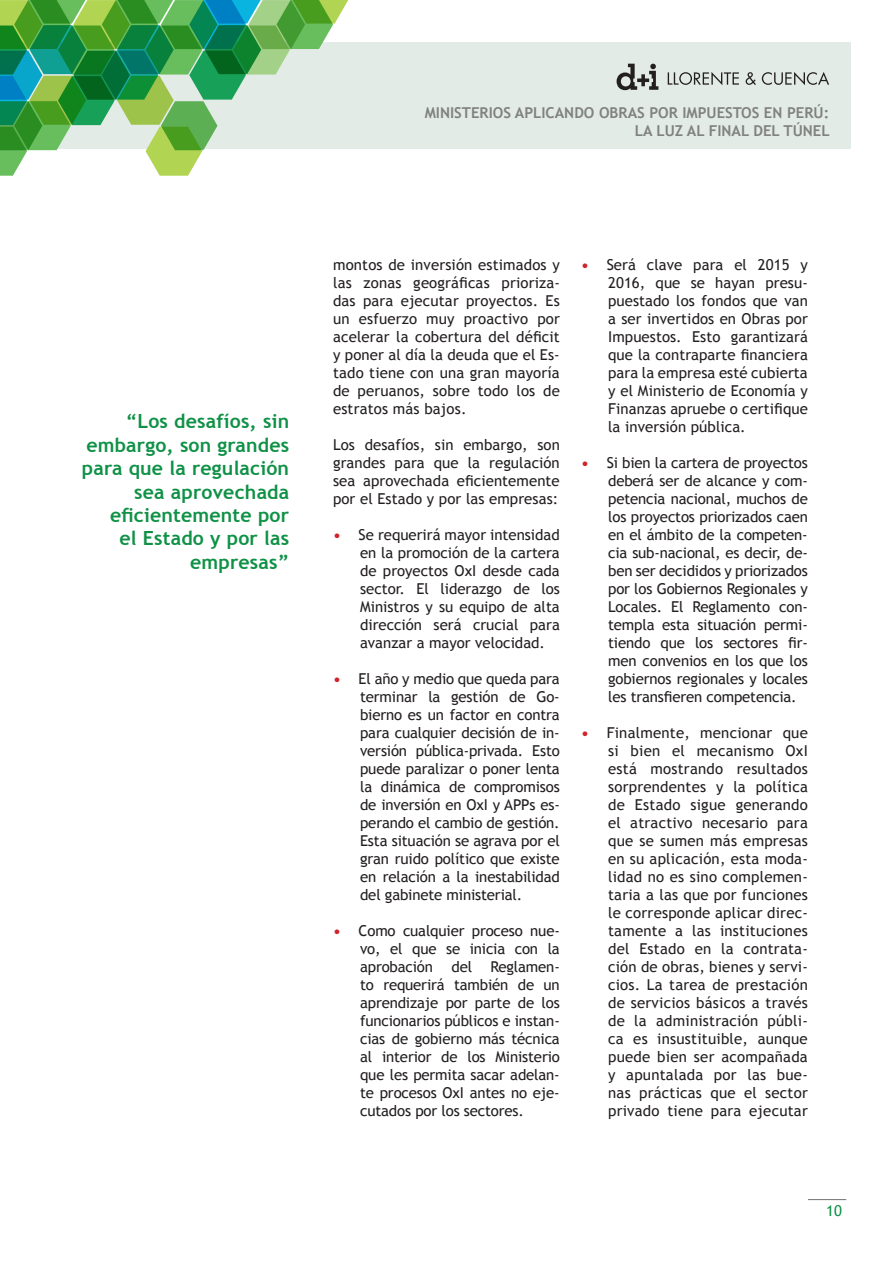
<style>
.page{position:relative;width:893px;height:1263px;background:#fff}
.page>*{position:absolute;margin:0;border:0;box-sizing:border-box;transform-origin:0 0}
.t1{font:700 19.5px/23.4px "Trebuchet MS";letter-spacing:.01em;color:#0f9146;text-align:right}
.t2{font:15px/18px "Trebuchet MS";color:#231f20;text-align:justify}
.t3{font:700 15px/18px "Trebuchet MS";color:#808180;text-align:right}
.t4{font:15px "Trebuchet MS";color:#0f9146}
.s1{font-weight:700;color:#d1232a}
</style>
<div class="page">
<div style="left:0;top:43px;width:850px;height:106px;background:#e2ebe6"></div>
<svg style="left:0;top:0;width:348px;height:176px"></svg>
<svg style="left:668px;top:72px;width:71px;height:13px"></svg>
<svg style="left:746px;top:72px;width:10px;height:13px"></svg>
<svg style="left:762px;top:72px;width:67px;height:13px"></svg>
<svg style="left:617px;top:64px;width:41px;height:26px"></svg>
<hr style="left:808px;top:1199px;width:38px;height:1px;background:#808180">
<p class="t3" style="left:425px;top:104px;width:407px">Ministerios aplicando Obras por impuestos en Perú: la luz al final del túnel</p>
<h1 class="t1" style="left:82px;top:410px;width:209px">“Los desafíos, sin embargo, son grandes para que la regulación sea aprovechada eficientemente por<br>el Estado y por las empresas”</h1>
<p class="t2" style="left:333px;top:256px;width:228px">montos de inversión estimados y las zonas geográficas prioriza&shy;das para ejecutar proyectos. Es un esfuerzo muy proactivo por acelerar la cobertura del déficit y poner al día la deuda que el Es&shy;tado tiene con una gran mayoría de peruanos, sobre todo los de estratos más bajos.</p>
<p class="t2" style="left:333px;top:436px;width:228px">Los desafíos, sin embargo, son grandes para que la regulación sea aprovechada eficientemente por el Estado y por las empresas:</p>
<p class="t2" style="left:360px;top:526px;width:201px;text-indent:-27px"><span class="s1">•</span> Se requerirá mayor intensidad en la promoción de la cartera de proyectos OxI desde cada sector. El liderazgo de los Ministros y su equipo de alta dirección será crucial para avanzar a mayor velocidad.</p>
<p class="t2" style="left:360px;top:670px;width:201px;text-indent:-27px"><span class="s1">•</span> El año y medio que queda para terminar la gestión de Go&shy;bierno es un factor en contra para cualquier decisión de in&shy;versión pública-privada. Esto puede paralizar o poner lenta la dinámica de compromisos de inversión en OxI y APPs es&shy;perando el cambio de gestión.<br>Esta situación se agrava por el gran ruido político que existe en relación a la inestabilidad del gabinete ministerial.</p>
<p class="t2" style="left:360px;top:922px;width:201px;text-indent:-27px"><span class="s1">•</span> Como cualquier proceso nue&shy;vo, el que se inicia con la aprobación del Reglamen&shy;to requerirá también de un aprendizaje por parte de los funcionarios públicos e instan&shy;cias de gobierno más técnica al interior de los Ministerio que les permita sacar adelan&shy;te procesos OxI antes no eje&shy;cutados por los sectores.</p>
<p class="t2" style="left:608px;top:256px;width:201px;text-indent:-27px"><span class="s1">•</span> Será clave para el 2015 y 2016, que se hayan presu&shy;puestado los fondos que van a ser invertidos en Obras por Impuestos. Esto garantizará que la contraparte financiera para la empresa esté cubierta y el Ministerio de Economía y Finanzas apruebe o certifique la inversión pública.</p>
<p class="t2" style="left:608px;top:454px;width:201px;text-indent:-27px"><span class="s1">•</span> Si bien la cartera de proyectos deberá ser de alcance y com&shy;petencia nacional, muchos de los proyectos priorizados caen en el ámbito de la competen&shy;cia sub-nacional, es decir, de&shy;ben ser decididos y priorizados por los Gobiernos Regionales y Locales. El Reglamento con&shy;templa esta situación permi&shy;tiendo que los sectores fir&shy;men convenios en los que los gobiernos regionales y locales les transfieren competencia.</p>
<p class="t2" style="left:608px;top:724px;width:201px;text-indent:-27px"><span class="s1">•</span> Finalmente, mencionar que si bien el mecanismo OxI está mostrando resultados sorprendentes y la política de Estado sigue generando el atractivo necesario para que se sumen más empresas en su aplicación, esta moda&shy;lidad no es sino complemen&shy;taria a las que por funciones le corresponde aplicar direc&shy;tamente a las instituciones del Estado en la contrata&shy;ción de obras, bienes y servi&shy;cios. La tarea de prestación de servicios básicos a través de la administración públi&shy;ca es insustituible, aunque puede bien ser acompañada y apuntalada por las bue&shy;nas prácticas que el sector privado tiene para ejecutar</p>
<p class="t4" style="left:826px;top:1201px;width:17px">10</p>
</div>
